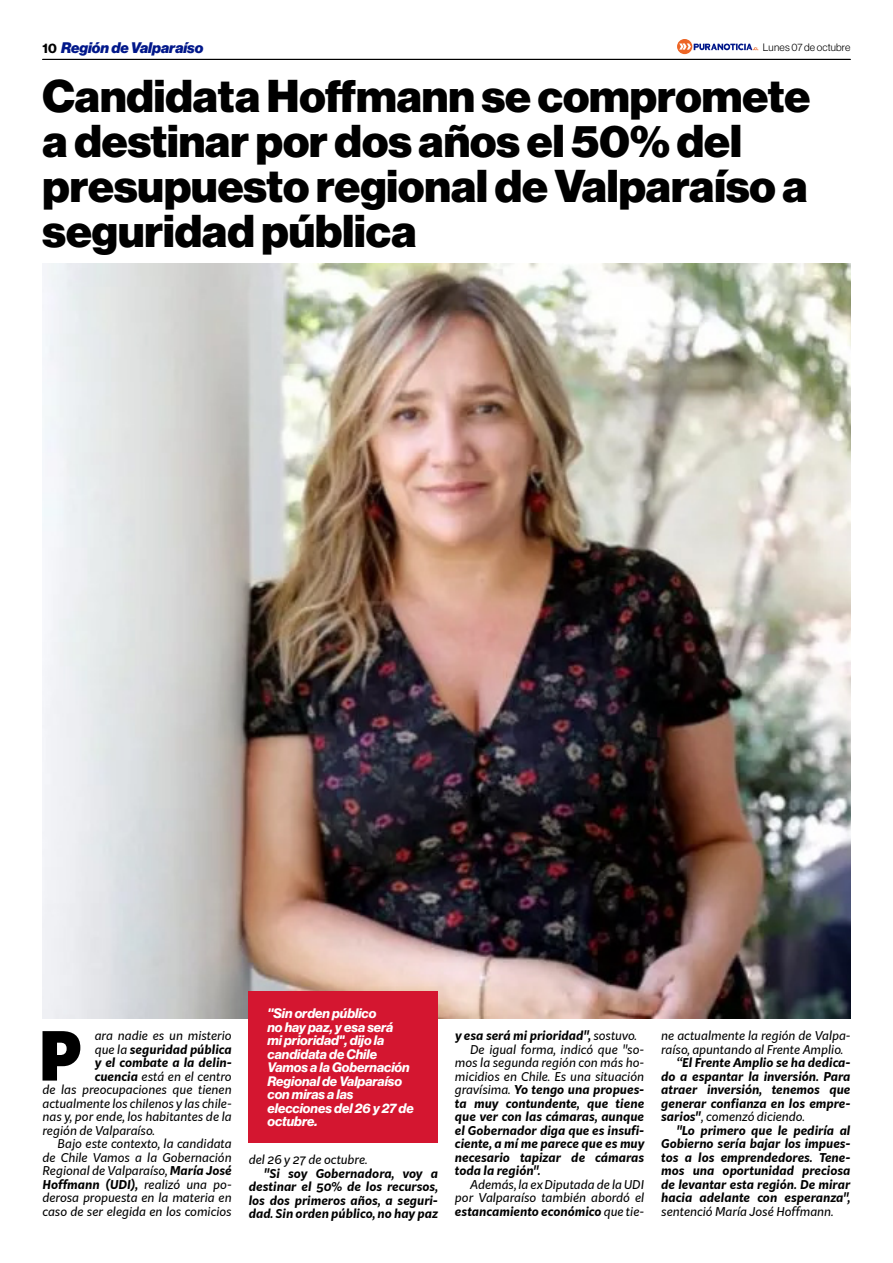
<style>
.page{position:relative;width:893px;height:1263px;background:#fff}
.page>*{position:absolute;margin:0;border:0;box-sizing:border-box;transform-origin:0 0}
.t1{font:900 66.3px "Kit Sans";color:#000}
.t2{font:45px/45px "N Haas Grotesk DS Pro 95 Blk";color:#000}
.t3{font:15px "N Haas Grotesk DS Pro 96 Blk It";color:#00178a}
.t4{font:13.5px/13.5px "N Haas Grotesk DS Pro 76 Bd It";color:#fff}
.t5{font:italic 700 12px/13.5px "Kit Sans";color:#000;text-align:justify}
.t6{font:italic 12px/13.5px "Kit Sans";color:#000}
.t7{font:10.5px "N Haas Grotesk DS Pro 45 Lt";letter-spacing:.015em;color:#000}
.s1{font-family:"N Haas Grotesk DS Pro 75 Bd";font-size:13.5px;color:#000}
.s2{font-weight:400}
.s3{font-weight:700}
</style>
<div class="page">
<hr style="left:43px;top:59px;width:807px;height:1px;background:#000">
<svg style="left:677px;top:39px;width:81px;height:15px"></svg>
<img style="left:42px;top:263px;width:808px;height:755px">
<div style="left:249px;top:991px;width:189px;height:152px;background:#d41630"></div>
<p class="t3" style="left:43px;top:39px;width:162px"><span class="s1">10</span> Región de Valparaíso</p>
<p class="t7" style="left:763px;top:41px;width:89px">Lunes 07 de octubre</p>
<h2 class="t2" style="left:43px;top:74px;width:769px">Candidata Hoffmann se compromete a destinar por dos años el 50% del presupuesto regional de Valparaíso a seguridad pública</h2>
<h1 class="t1" style="left:39px;top:996px;width:44px">P</h1>
<p class="t6" style="left:95px;top:1028px;width:138px">ara nadie es un misterio</p>
<p class="t5" style="left:95px;top:1041px;width:138px"><span class="s2">que la</span> seguridad pública</p>
<p class="t5" style="left:95px;top:1055px;width:138px">y el combate a la delin-</p>
<p class="t6" style="left:95px;top:1069px;width:138px"><span class="s3">cuencia</span> está en el centro</p>
<p class="t6" style="left:43px;top:1082px;width:191px">de las preocupaciones que tienen</p>
<p class="t6" style="left:43px;top:1096px;width:191px">actualmente los chilenos y las chile-</p>
<p class="t6" style="left:43px;top:1109px;width:191px">nas y, por ende, los habitantes de la</p>
<p class="t6" style="left:43px;top:1123px;width:114px">región de Valparaíso.</p>
<p class="t6" style="left:58px;top:1136px;width:176px">Bajo este contexto, la candidata</p>
<p class="t6" style="left:43px;top:1150px;width:191px">de Chile Vamos a la Gobernación</p>
<p class="t6" style="left:43px;top:1163px;width:191px">Regional de Valparaíso, <span class="s3">María José</span></p>
<p class="t5" style="left:43px;top:1176px;width:191px">Hoffmann (UDI), <span class="s2">realizó una po-</span></p>
<p class="t6" style="left:43px;top:1190px;width:191px">derosa propuesta en la materia en</p>
<p class="t6" style="left:43px;top:1204px;width:191px">caso de ser elegida en los comicios</p>
<p class="t4" style="left:267px;top:1007px;width:148px">''Sin orden público<br>no hay paz, y esa será<br>mi prioridad", dijo la candidata de Chile<br>Vamos a la Gobernación<br>Regional de Valparaíso con miras a las elecciones del 26 y 27 de octubre.</p>
<p class="t6" style="left:249px;top:1152px;width:120px">del 26 y 27 de octubre.</p>
<p class="t5" style="left:249px;top:1165px;width:191px;text-indent:15px">"Si soy Gobernadora, voy a destinar el 50% de los recursos, los dos primeros años, a seguri&shy;dad. Sin orden público, no hay paz</p>
<p class="t5" style="left:455px;top:1028px;width:184px">y esa será mi prioridad", <span class="s2">sostuvo.</span></p>
<p class="t6" style="left:470px;top:1042px;width:176px">De igual forma, indicó que "so-</p>
<p class="t6" style="left:455px;top:1055px;width:191px">mos la segunda región con más ho-</p>
<p class="t6" style="left:455px;top:1069px;width:191px">micidios en Chile. Es una situación</p>
<p class="t5" style="left:455px;top:1082px;width:191px"><span class="s2">gravísima.</span> Yo tengo una propues-</p>
<p class="t5" style="left:455px;top:1095px;width:191px">ta muy contundente, que tiene</p>
<p class="t5" style="left:455px;top:1109px;width:191px">que ver con las cámaras, aunque</p>
<p class="t5" style="left:455px;top:1122px;width:191px">el Gobernador diga que es insufi-</p>
<p class="t5" style="left:455px;top:1136px;width:191px">ciente, a mí me parece que es muy</p>
<p class="t5" style="left:455px;top:1149px;width:191px">necesario tapizar de cámaras</p>
<p class="t5" style="left:455px;top:1163px;width:87px">toda la región".</p>
<p class="t6" style="left:455px;top:1177px;width:191px;text-align:justify;text-indent:15px">Además, la ex Diputada de la UDI por Valparaíso también abordó el <span class="s3">estancamiento económico</span> que tie-</p>
<p class="t6" style="left:661px;top:1028px;width:191px">ne actualmente la región de Valpa&shy;raíso, apuntando al Frente Amplio.</p>
<p class="t5" style="left:661px;top:1055px;width:191px;text-indent:15px">“El Frente Amplio se ha dedica&shy;do a espantar la inversión. Para atraer inversión, tenemos que generar confianza en los empre&shy;sarios"<span class="s2">, comenzó diciendo.</span></p>
<p class="t5" style="left:661px;top:1122px;width:191px;text-indent:15px">"Lo primero que le pediría al Gobierno sería bajar los impues&shy;tos a los emprendedores. Tene&shy;mos una oportunidad preciosa de levantar esta región. De mirar hacia adelante con esperanza",</p>
<p class="t6" style="left:661px;top:1204px;width:174px">sentenció María José Hoffmann.</p>
</div>
